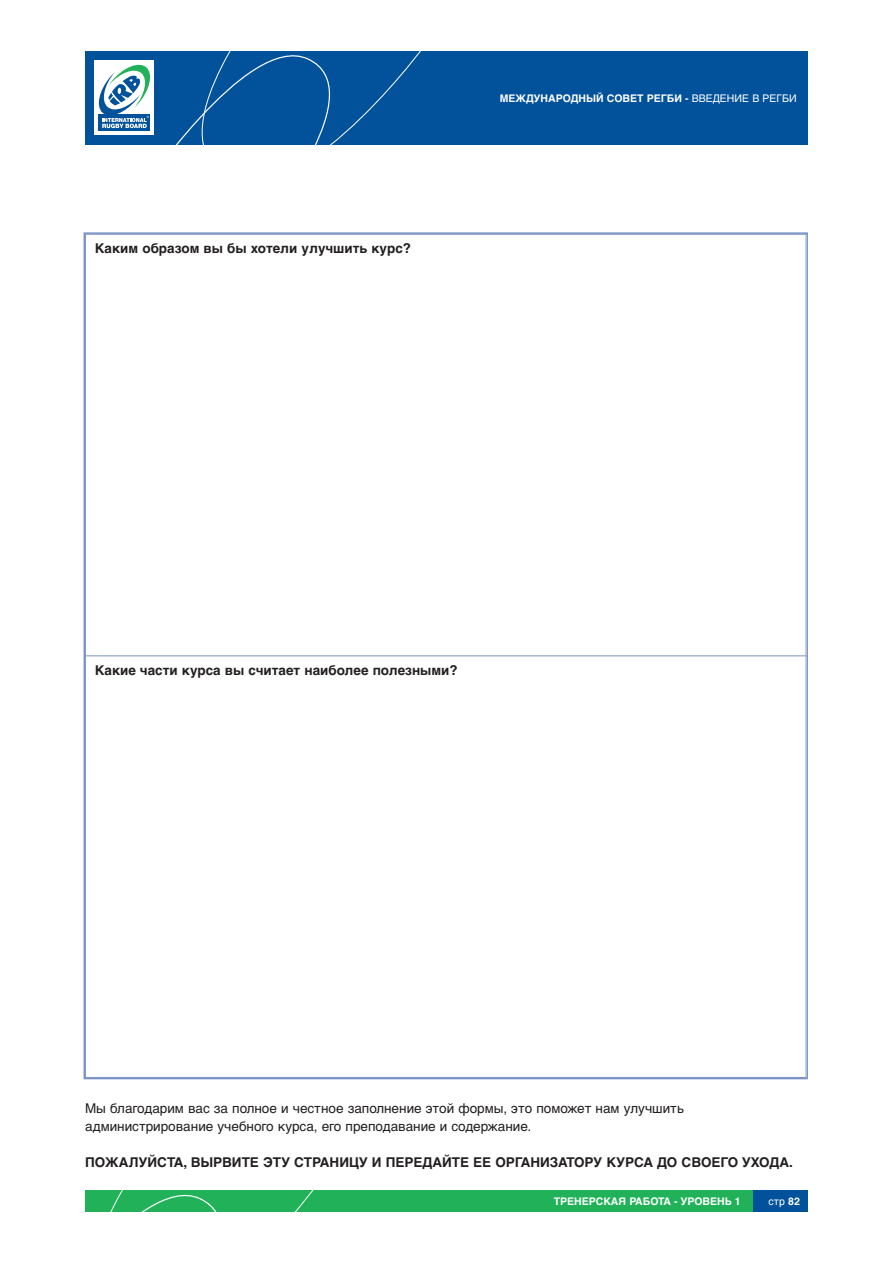
<style>
.page{position:relative;width:893px;height:1263px;background:#fff}
.page>*{position:absolute;margin:0;border:0;box-sizing:border-box;transform-origin:0 0}
.t1{font:700 13.5px "Helvetica Cyr";color:#231f20}
.t2{font:13.5px/18px "Helvetica Cyr Upright";color:#231f20}
.t3{font:700 10.5px "Helvetica Cyr";color:#fff}
.t4{font:10.5px "Helvetica Cyr Upright";color:#fff}
.s1{font-family:"Helvetica Cyr Upright";font-weight:400}
.s2{font-family:"Helvetica Cyr";font-weight:700}
</style>
<div class="page">
<div style="left:85px;top:1191px;width:723px;height:21px;background:#21b259"></div>
<svg style="left:110px;top:1191px;width:203px;height:21px"></svg>
<div style="left:753px;top:1191px;width:55px;height:21px;background:#01529a"></div>
<div style="left:85px;top:51px;width:723px;height:94px;background:#01529a"></div>
<svg style="left:95px;top:51px;width:326px;height:94px"></svg>
<hr style="left:85px;top:234px;width:1px;height:844px;background:#7a92c4">
<hr style="left:806px;top:234px;width:1px;height:844px;background:#7a92c4">
<hr style="left:85px;top:234px;width:721px;height:1px;background:#7a92c4">
<hr style="left:85px;top:655px;width:721px;height:1px;background:#7a92c4">
<hr style="left:85px;top:1077px;width:721px;height:1px;background:#7a92c4">
<p class="t1" style="left:95px;top:244px;width:318px">Каким образом вы бы хотели улучшить курс?</p>
<p class="t3" style="left:500px;top:95px;width:298px">МЕЖДУНАРОДНЫЙ СОВЕТ РЕГБИ - <span class="s1">ВВЕДЕНИЕ В РЕГБИ</span></p>
<p class="t1" style="left:95px;top:665px;width:364px">Какие части курса вы считает наиболее полезными?</p>
<p class="t2" style="left:85px;top:1100px;width:600px">Мы благодарим вас за полное и честное заполнение этой формы, это поможет нам улучшить администрирование учебного курса, его преподавание и содержание.</p>
<p class="t1" style="left:85px;top:1157px;width:709px">ПОЖАЛУЙСТА, ВЫРВИТЕ ЭТУ СТРАНИЦУ И ПЕРЕДАЙТЕ ЕЕ ОРГАНИЗАТОРУ КУРСА ДО СВОЕГО УХОДА.</p>
<p class="t3" style="left:554px;top:1197px;width:189px">ТРЕНЕРСКАЯ РАБОТА - УРОВЕНЬ 1</p>
<p class="t4" style="left:769px;top:1197px;width:33px">стр <span class="s2">82</span></p>
</div>
